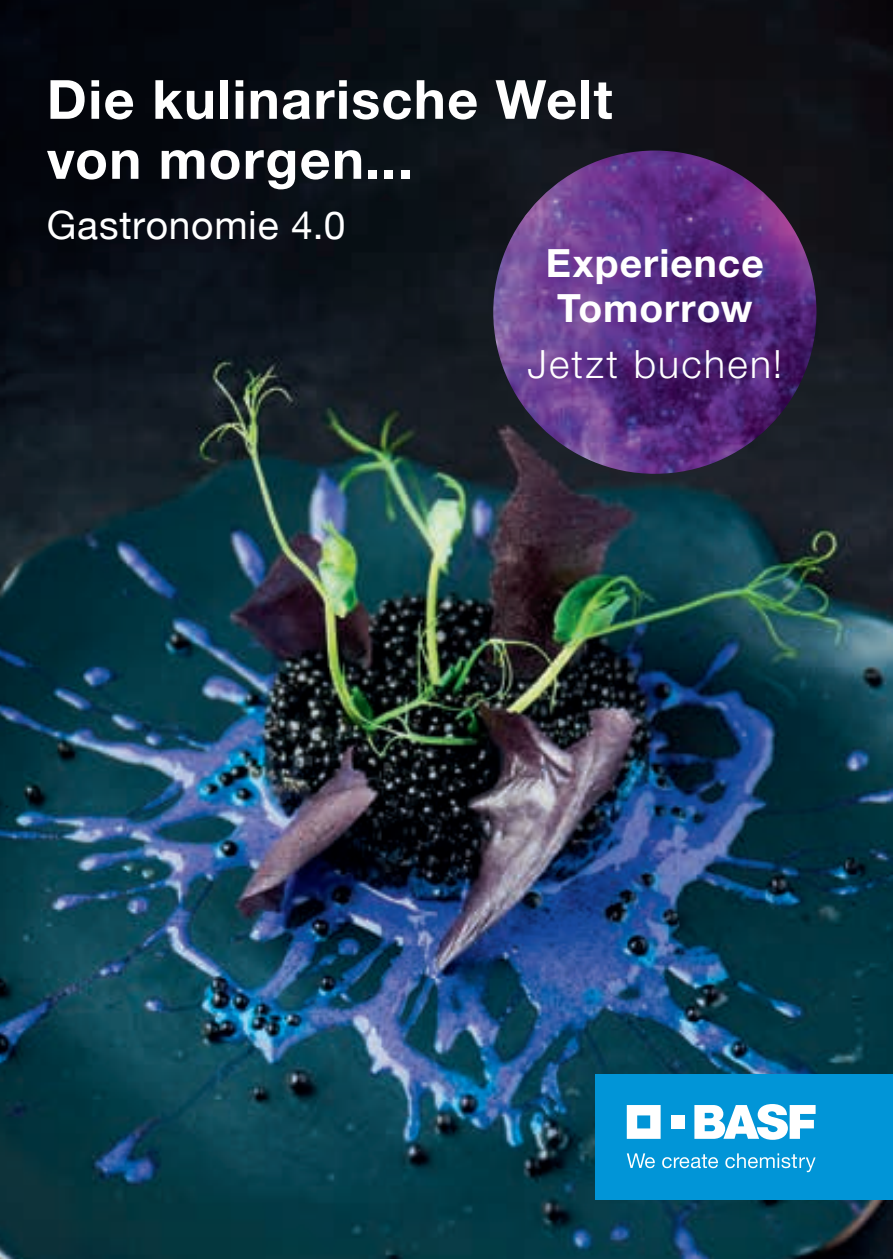
<style>
.page{position:relative;width:893px;height:1259px;background:#fff}
.page>*{position:absolute;margin:0;border:0;box-sizing:border-box;transform-origin:0 0}
.t1{font:700 54px/60px "Helvetica Neue";letter-spacing:.025em;color:#fff}
.t2{font:700 39px/45px "Helvetica Neue";letter-spacing:.025em;color:#fff}
.t3{font:39px "Helvetica Neue";letter-spacing:.02em;color:#fff}
.t4{font:300 39px "Helvetica Neue";letter-spacing:.06em;color:#fff}
</style>
<div class="page">
<img style="left:0;top:0;width:893px;height:1259px">
<div style="left:595px;top:1073px;width:298px;height:126px;background:#0195d7"></div>
<svg style="left:627px;top:1105px;width:34px;height:33px"></svg>
<div style="left:671px;top:1115px;width:13px;height:13px;background:#fff"></div>
<svg style="left:694px;top:1104px;width:122px;height:35px"></svg>
<svg style="left:627px;top:1153px;width:28px;height:15px"></svg>
<svg style="left:662px;top:1154px;width:56px;height:14px"></svg>
<svg style="left:725px;top:1153px;width:91px;height:19px"></svg>
<img style="left:493px;top:151px;width:323px;height:323px;border-radius:162px">
<p class="t1" style="left:47px;top:68px;width:567px">Die kulinarische Welt von morgen...</p>
<p class="t3" style="left:47px;top:197px;width:300px">Gastronomie 4.0</p>
<p class="t2" style="left:546px;top:240px;width:219px">Experience<br>Tomorrow</p>
<p class="t4" style="left:527px;top:340px;width:256px">Jetzt buchen!</p>
</div>
